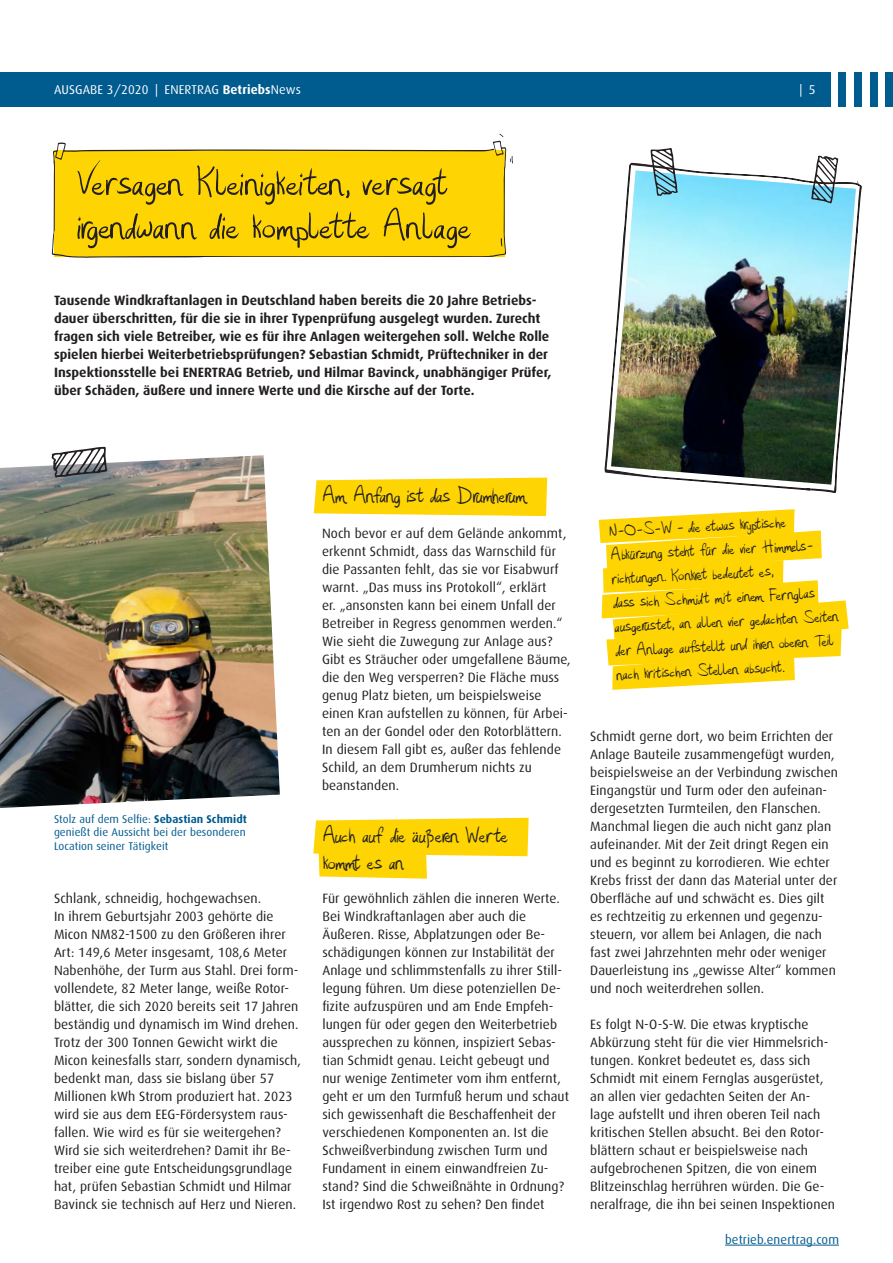
<style>
.page{position:relative;width:893px;height:1263px;background:#fff}
.page>*{position:absolute;margin:0;border:0;box-sizing:border-box;transform-origin:0 0}
.t1{font:54px/43.5px "Hashtag";letter-spacing:-.045em;color:#231f20}
.t2{font:30px/26.2px "Hashtag";letter-spacing:-.055em;color:#231f20}
.t3{font:22.95px/24px "Hashtag";color:#231f20}
.t4{font:13.5px/18px "Dax";letter-spacing:.005em;color:#231f20}
.t5{font:700 13.5px/18px "Dax";color:#231f20}
.t6{font:12.75px "Dax";letter-spacing:.01em;color:#fff}
.Headline_Black_24_9{font:12.75px "Dax";letter-spacing:.01em;color:#005b8f}
.t7{font:11.25px/13.5px "Dax";letter-spacing:.005em;color:#005b8f;text-align:justify}
.s1{font-weight:700}
</style>
<div class="page">
<div style="left:0;top:72px;width:831px;height:34px;background:#005b8f"></div>
<div style="left:885px;top:72px;width:8px;height:34px;background:#005b8f"></div>
<div style="left:870px;top:72px;width:7px;height:34px;background:#005b8f"></div>
<img style="left:0;top:455px;width:280px;height:353px">
<svg style="left:51px;top:447px;width:56px;height:31px"></svg>
<img style="left:605px;top:72px;width:257px;height:421px">
<hr style="left:725px;top:1245px;width:114px;height:1px;background:#005b8f">
<svg style="left:510px;top:156px;width:3px;height:8px"></svg>
<svg style="left:52px;top:141px;width:454px;height:117px;background:#f9d419"></svg>
<svg style="left:314px;top:477px;width:233px;height:39px;background:#fed819"></svg>
<svg style="left:313px;top:818px;width:216px;height:61px"></svg>
<svg style="left:599px;top:509px;width:250px;height:181px"></svg>
<p class="t6" style="left:54px;top:82px;width:248px">AUSGABE 3/2020 | ENERTRAG <span class="s1">Betriebs</span>News</p>
<p class="t6" style="left:800px;top:83px;width:18px">| 5</p>
<p class="t1" style="left:76px;top:161px;width:398px">Versagen Kleinigkeiten, versagt irgendwann die komplette Anlage</p>
<p class="t5" style="left:54px;top:292px;width:499px">Tausende Windkraftanlagen in Deutschland haben bereits die 20 Jahre Betriebs&shy;dauer überschritten, für die sie in ihrer Typenprüfung ausgelegt wurden. Zurecht fragen sich viele Betreiber, wie es für ihre Anlagen weitergehen soll. Welche Rolle spielen hierbei Weiterbetriebsprüfungen? Sebastian Schmidt, Prüftechniker in der Inspektionsstelle bei ENERTRAG Betrieb, und Hilmar Bavinck, unabhängiger Prüfer, über Schäden, äußere und innere Werte und die Kirsche auf der Torte.</p>
<p class="t7" style="left:54px;top:812px;width:194px">Stolz auf dem Selfie: <span class="s1">Sebastian Schmidt </span>genießt die Aussicht bei der besonderen Location seiner Tätigkeit</p>
<p class="t4" style="left:54px;top:889px;width:248px">Schlank, schneidig, hochgewachsen.<br>In ihrem Geburtsjahr 2003 gehörte die Micon NM82-1500 zu den Größeren ihrer Art: 149,6 Meter insgesamt, 108,6 Meter Nabenhöhe, der Turm aus Stahl. Drei form&shy;vollendete, 82 Meter lange, weiße Rotor&shy;blätter, die sich 2020 bereits seit 17 Jahren beständig und dynamisch im Wind drehen.<br>Trotz der 300 Tonnen Gewicht wirkt die Micon keinesfalls starr, sondern dynamisch, bedenkt man, dass sie bislang über 57<br>Millionen kWh Strom produziert hat. 2023 wird sie aus dem EEG-Fördersystem raus&shy;fallen. Wie wird es für sie weitergehen?<br>Wird sie sich weiterdrehen? Damit ihr Be&shy;treiber eine gute Entscheidungsgrundlage hat, prüfen Sebastian Schmidt und Hilmar Bavinck sie technisch auf Herz und Nieren.</p>
<p class="t2" style="left:322px;top:482px;width:207px">Am Anfang ist das Drumherum</p>
<p class="t4" style="left:322px;top:524px;width:250px">Noch bevor er auf dem Gelände ankommt, erkennt Schmidt, dass das Warnschild für die Passanten fehlt, das sie vor Eisabwurf warnt. „Das muss ins Protokoll“, erklärt<br>er. „ansonsten kann bei einem Unfall der Betreiber in Regress genommen werden.“ Wie sieht die Zuwegung zur Anlage aus?<br>Gibt es Sträucher oder umgefallene Bäume, die den Weg versperren? Die Fläche muss genug Platz bieten, um beispielsweise einen Kran aufstellen zu können, für Arbei&shy;ten an der Gondel oder den Rotorblättern.<br>In diesem Fall gibt es, außer das fehlende Schild, an dem Drumherum nichts zu</p>
<p class="t4" style="left:322px;top:776px;width:79px">beanstanden.</p>
<p class="t2" style="left:322px;top:822px;width:188px">Auch auf die äußeren Werte kommt es an</p>
<p class="t4" style="left:322px;top:889px;width:239px">Für gewöhnlich zählen die inneren Werte.<br>Bei Windkraftanlagen aber auch die</p>
<p class="t4" style="left:322px;top:925px;width:248px">Äußeren. Risse, Abplatzungen oder Be&shy;schädigungen können zur Instabilität der Anlage und schlimmstenfalls zu ihrer Still&shy;legung führen. Um diese potenziellen De&shy;fizite aufzuspüren und am Ende Empfeh&shy;lungen für oder gegen den Weiterbetrieb aussprechen zu können, inspiziert Sebas&shy;tian Schmidt genau. Leicht gebeugt und nur wenige Zentimeter vom ihm entfernt, geht er um den Turmfuß herum und schaut sich gewissenhaft die Beschaffenheit der verschiedenen Komponenten an. Ist die Schweißverbindung zwischen Turm und Fundament in einem einwandfreien Zu&shy;stand? Sind die Schweißnähte in Ordnung?<br>Ist irgendwo Rost zu sehen? Den findet</p>
<p class="t3" style="left:608px;top:519px;width:227px;rotate:-3deg">N-O-S-W – die etwas kryptische Abkürzung steht für die vier Himmels&shy;richtungen. Konkret bedeutet es,<br>dass sich Schmidt mit einem Fernglas ausgerüstet, an allen vier gedachten Seiten der Anlage aufstellt und ihren oberen Teil nach kritischen Stellen absucht.</p>
<p class="t4" style="left:590px;top:727px;width:249px">Schmidt gerne dort, wo beim Errichten der Anlage Bauteile zusammengefügt wurden, beispielsweise an der Verbindung zwischen Eingangstür und Turm oder den aufeinan&shy;dergesetzten Turmteilen, den Flanschen.<br>Manchmal liegen die auch nicht ganz plan aufeinander. Mit der Zeit dringt Regen ein und es beginnt zu korrodieren. Wie echter Krebs frisst der dann das Material unter der Oberfläche auf und schwächt es. Dies gilt es rechtzeitig zu erkennen und gegenzu&shy;steuern, vor allem bei Anlagen, die nach fast zwei Jahrzehnten mehr oder weniger Dauerleistung ins „gewisse Alter“ kommen und noch weiterdrehen sollen.</p>
<p class="t4" style="left:590px;top:1015px;width:220px">Es folgt N-O-S-W. Die etwas kryptische</p>
<p class="t4" style="left:590px;top:1033px;width:246px">Abkürzung steht für die vier Himmelsrich&shy;tungen. Konkret bedeutet es, dass sich Schmidt mit einem Fernglas ausgerüstet, an allen vier gedachten Seiten der An&shy;lage aufstellt und ihren oberen Teil nach kritischen Stellen absucht. Bei den Rotor&shy;blättern schaut er beispielsweise nach aufgebrochenen Spitzen, die von einem Blitzeinschlag herrühren würden. Die Ge&shy;neralfrage, die ihn bei seinen Inspektionen</p>
<p class="Headline_Black_24_9" style="left:725px;top:1232px;width:115px">betrieb.enertrag.com</p>
</div>
